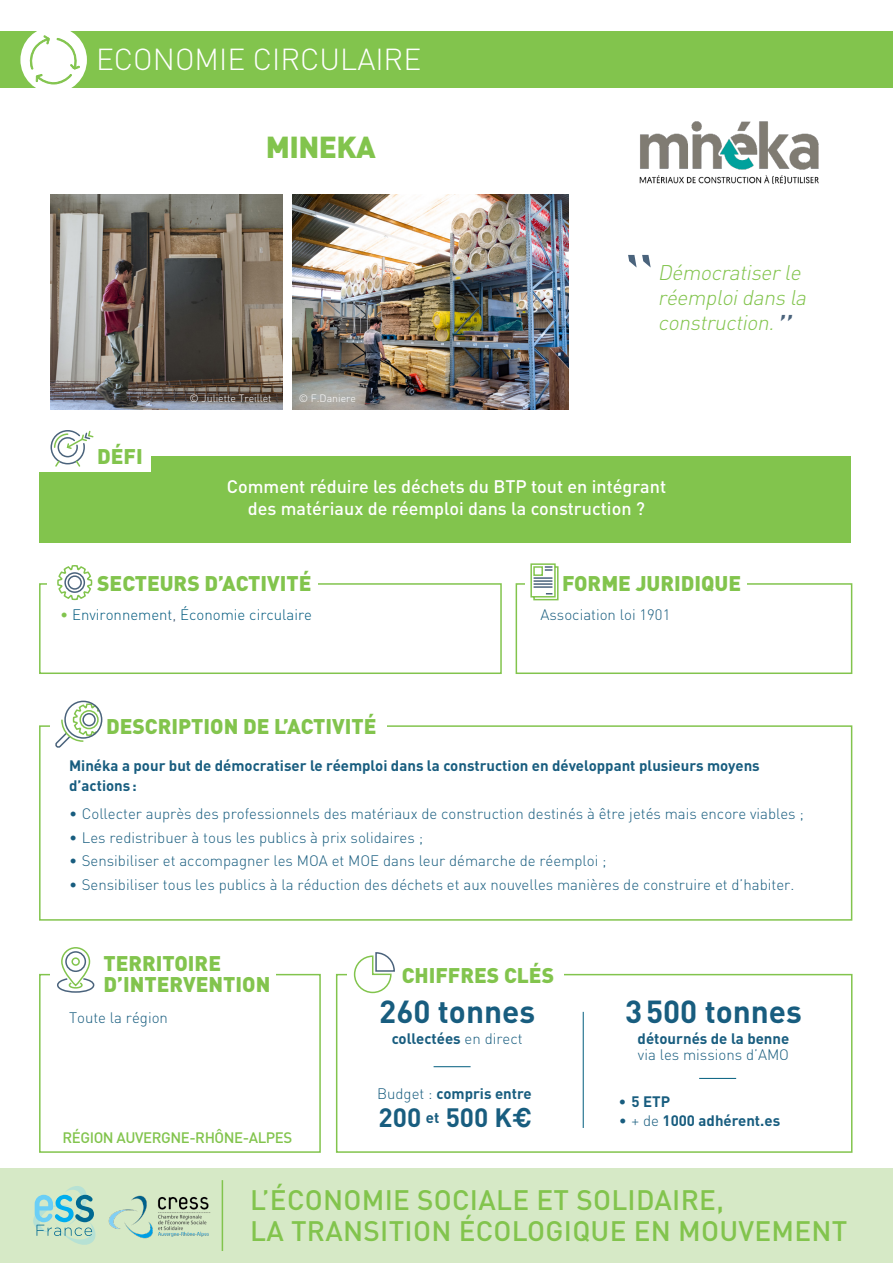
<style>
.page{position:relative;width:893px;height:1263px;background:#fff}
.page>*{position:absolute;margin:0;border:0;box-sizing:border-box;transform-origin:0 0}
.t1{font:italic 300 45px "DIN";color:#4a637c}
.t2{font:700 31.5px "DIN";color:#185d7f}
.t3{font:300 30px "DIN";color:#fff}
.t4{font:900 30px "DIN";letter-spacing:-.02em;color:#82c44d}
.t5{font:500 27.9px/30.8px "DIN";letter-spacing:.01em;color:#82c44d}
.t6{font:700 26.25px "DIN";color:#185d7f}
.t7{font:900 21px/21px "DIN";color:#82c44d}
.t8{font:italic 300 21px/25.2px "DIN";color:#82c44d}
.t9{font:500 18px/21.6px "DIN";color:#fff;text-align:center}
.t10{font:300 15px "DIN";color:#185d7f}
.t11{font:700 15px/19.5px "DIN";color:#185d7f}
.t12{font:300 15px "DIN";color:#025a7e}
.t13{font:500 15px "DIN";letter-spacing:-.03em;color:#82c44d}
.t14{font:300 10.5px "DIN";color:#fff}
.s1{color:#82c44f}
.s2{color:#465d77}
.s3{font-weight:300}
.s4{font-family:"Helvetica"}
</style>
<div class="page">
<div style="left:0;top:31px;width:893px;height:56px;background:#82c44d"></div>
<div style="left:20px;top:27px;width:67px;height:66px;background:#fff;border-radius:50%"></div>
<svg style="left:29px;top:35px;width:52px;height:49px"></svg>
<div style="left:39px;top:974px;width:282px;height:179px;border:2px solid #82c44d"></div>
<div style="left:50px;top:970px;width:225px;height:13px;background:#fff"></div>
<div style="left:61px;top:947px;width:29px;height:39px;border:2px solid #82c44d;border-radius:14px"></div>
<svg style="left:57px;top:977px;width:38px;height:16px"></svg>
<div style="left:65px;top:951px;width:21px;height:21px;border:2px solid #4a637c;border-radius:50%"></div>
<div style="left:71px;top:957px;width:9px;height:9px;border:2px solid #82c44d;border-radius:50%"></div>
<div style="left:516px;top:583px;width:336px;height:91px;border:2px solid #82c44d"></div>
<div style="left:39px;top:583px;width:463px;height:91px;border:2px solid #82c44d"></div>
<div style="left:525px;top:578px;width:222px;height:14px;background:#fff"></div>
<svg style="left:530px;top:563px;width:29px;height:38px"></svg>
<div style="left:47px;top:579px;width:271px;height:14px;background:#fff"></div>
<svg style="left:57px;top:565px;width:36px;height:36px"></svg>
<div style="left:39px;top:725px;width:813px;height:196px;border:2px solid #82c44d"></div>
<div style="left:50px;top:720px;width:337px;height:14px;background:#fff"></div>
<div style="left:64px;top:701px;width:38px;height:38px;border:2px solid #4a637c;border-radius:50%"></div>
<svg style="left:55px;top:702px;width:46px;height:46px"></svg>
<div style="left:39px;top:456px;width:812px;height:87px;background:#82c44d"></div>
<div style="left:28px;top:448px;width:122px;height:24px;background:#fff"></div>
<svg style="left:50px;top:430px;width:44px;height:37px"></svg>
<div style="left:0;top:1168px;width:893px;height:95px;background:#d6e9c6"></div>
<hr style="left:222px;top:1180px;width:1px;height:71px;background:#82c44d">
<div style="left:336px;top:974px;width:516px;height:179px;border:2px solid #82c44d"></div>
<div style="left:347px;top:969px;width:217px;height:14px;background:#fff"></div>
<svg style="left:353px;top:952px;width:42px;height:42px"></svg>
<img style="left:293px;top:194px;width:275px;height:215px">
<svg style="left:33px;top:1186px;width:62px;height:59px"></svg>
<hr style="left:583px;top:1012px;width:1px;height:116px;background:#005d7e">
<hr style="left:434px;top:1066px;width:37px;height:1px;background:#005d7e">
<hr style="left:699px;top:1078px;width:37px;height:1px;background:#005d7e">
<img style="left:51px;top:194px;width:231px;height:215px">
<img style="left:639px;top:121px;width:180px;height:63px">
<img style="left:108px;top:1195px;width:103px;height:44px">
<h3 class="t3" style="left:96px;top:41px;width:327px">ECONOMIE CIRCULAIRE</h3>
<h3 class="t7" style="left:97px;top:444px;width:47px">DÉFI</h3>
<h3 class="t4" style="left:266px;top:127px;width:111px">MINEKA</h3>
<p class="t14" style="left:189px;top:392px;width:84px">© Juliette Treillet</p>
<p class="t14" style="left:299px;top:392px;width:59px">© F.Daniere</p>
<h3 class="t8" style="left:658px;top:260px;width:154px">Démocratiserle réemploidans la construction.</h3>
<h1 class="t1" style="left:772px;top:303px;width:30px">”</h1>
<p class="t9" style="left:227px;top:475px;width:441px">Comment réduire les déchets du BTP tout en intégrant des matériaux de réemploi dans la construction ?</p>
<h3 class="t7" style="left:97px;top:572px;width:216px">SECTEURS D’ACTIVITÉ</h3>
<p class="t12" style="left:60px;top:606px;width:253px"><span class="s1">•</span> Environnement<span class="s2">,</span> Économie circulaire</p>
<h3 class="t7" style="left:106px;top:714px;width:272px">DESCRIPTION DE L’ACTIVITÉ</h3>
<h3 class="t7" style="left:562px;top:572px;width:181px">FORME JURIDIQUE</h3>
<p class="t10" style="left:540px;top:606px;width:131px">Association loi 1901</p>
<p class="t11" style="left:69px;top:755px;width:692px">Minéka a pour but de démocratiser le réemploi dans la construction en développant plusieurs moyens d’actions:</p>
<p class="t10" style="left:69px;top:804px;width:736px">• Collecter auprès des professionnels des matériaux de construction destinés à être jetés mais encore viables ;</p>
<p class="t10" style="left:69px;top:828px;width:356px">• Les redistribuer à tous les publics à prix solidaires ;</p>
<p class="t10" style="left:69px;top:852px;width:539px">• Sensibiliser et accompagner les MOA et MOE dans leur démarche de réemploi ;</p>
<p class="t10" style="left:69px;top:875px;width:727px">• Sensibiliser tous les publics à la réduction des déchets et aux nouvelles manières de construire et d’habiter.</p>
<h3 class="t7" style="left:104px;top:952px;width:168px">TERRITOIRE<br>D’INTERVENTION</h3>
<p class="t10" style="left:69px;top:1009px;width:100px">Toute la région</p>
<p class="t13" style="left:63px;top:1128px;width:231px">RÉGION AUVERGNE-RHÔNE-ALPES</p>
<h3 class="t7" style="left:402px;top:963px;width:154px">CHIFFRES CLÉS</h3>
<h2 class="t2" style="left:379px;top:991px;width:157px">260 tonnes</h2>
<p class="t11" style="left:392px;top:1028px;width:133px">collectées <span class="s3">en direct</span></p>
<p class="t11" style="left:426px;top:1081px;width:107px;line-height:23.7px;text-indent:-49px"><span class="s3">Budget :</span> compris entre et</p>
<h3 class="t6" style="left:379px;top:1100px;width:154px">200 500 K<span class="s4">€</span></h3>
<h2 class="t2" style="left:625px;top:991px;width:178px">3500 tonnes</h2>
<p class="t11" style="left:638px;top:1028px;width:153px">détournés de la benne</p>
<p class="t10" style="left:638px;top:1045px;width:153px">via les missions d’AMO</p>
<p class="t11" style="left:619px;top:1091px;width:53px">• 5 ETP</p>
<p class="t11" style="left:619px;top:1110px;width:163px"><span class="s3">• + de</span> 1000 adhérent.es</p>
<h3 class="t5" style="left:250px;top:1184px;width:599px">L’ÉCONOMIE SOCIALE ET SOLIDAIRE,<br>LA TRANSITION ÉCOLOGIQUE EN MOUVEMENT</h3>
</div>
